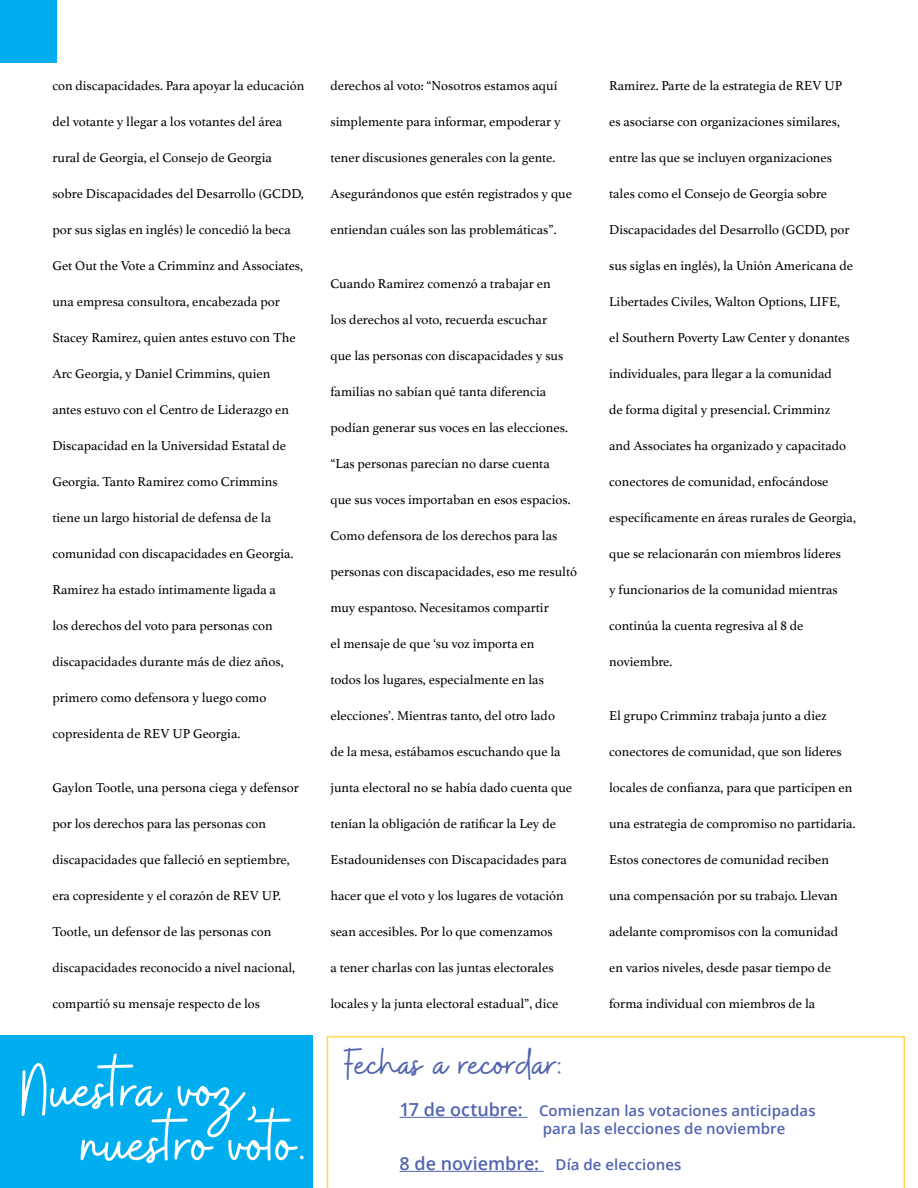
<style>
.page{position:relative;width:918px;height:1188px;background:#fff}
.page>*{position:absolute;margin:0;border:0;box-sizing:border-box;transform-origin:0 0}
.t1{font:73.65px/54px "Buffalo";letter-spacing:-.09em;color:#fff}
.t2{font:45px "Buffalo";letter-spacing:-.045em;color:#5264b0}
.t3{font:600 15px/18px "Open Sans";letter-spacing:.005em;color:#5264b0}
.t4{font:13.5px "Athelas";color:#000}
.s1{font-size:18px}
</style>
<div class="page">
<div style="left:0;top:0;width:57px;height:62px;background:#00aeef"></div>
<svg style="left:327px;top:1036px;width:578px;height:152px"></svg>
<hr style="left:400px;top:1117px;width:127px;height:1px;background:#5264b0">
<hr style="left:400px;top:1171px;width:144px;height:1px;background:#5264b0">
<div style="left:0;top:1036px;width:312px;height:152px;background:#00aeef"></div>
<p class="t4" style="left:52px;top:75px;width:253px">con discapacidades. Para apoyar la educación</p>
<p class="t4" style="left:52px;top:111px;width:231px">del votante y llegar a los votantes del área</p>
<p class="t4" style="left:52px;top:147px;width:221px">rural de Georgia, el Consejo de Georgia</p>
<p class="t4" style="left:52px;top:183px;width:253px">sobre Discapacidades del Desarrollo (GCDD,</p>
<p class="t4" style="left:52px;top:219px;width:240px">por sus siglas en inglés) le concedió la beca</p>
<p class="t4" style="left:52px;top:255px;width:252px">Get Out the Vote a Crimminz and Associates,</p>
<p class="t4" style="left:52px;top:291px;width:229px">una empresa consultora, encabezada por</p>
<p class="t4" style="left:52px;top:327px;width:245px">Stacey Ramirez, quien antes estuvo con The</p>
<p class="t4" style="left:52px;top:363px;width:219px">Arc Georgia, y Daniel Crimmins, quien</p>
<p class="t4" style="left:52px;top:399px;width:238px">antes estuvo con el Centro de Liderazgo en</p>
<p class="t4" style="left:52px;top:435px;width:235px">Discapacidad en la Universidad Estatal de</p>
<p class="t4" style="left:52px;top:471px;width:227px">Georgia. Tanto Ramirez como Crimmins</p>
<p class="t4" style="left:52px;top:507px;width:220px">tiene un largo historial de defensa de la</p>
<p class="t4" style="left:52px;top:543px;width:243px">comunidad con discapacidades en Georgia.</p>
<p class="t4" style="left:52px;top:579px;width:225px">Ramirez ha estado íntimamente ligada a</p>
<p class="t4" style="left:52px;top:615px;width:222px">los derechos del voto para personas con</p>
<p class="t4" style="left:52px;top:651px;width:233px">discapacidades durante más de diez años,</p>
<p class="t4" style="left:52px;top:687px;width:216px">primero como defensora y luego como</p>
<p class="t4" style="left:52px;top:723px;width:189px">copresidenta de REV UP Georgia.</p>
<p class="t4" style="left:52px;top:777px;width:248px">Gaylon Tootle, una persona ciega y defensor</p>
<p class="t4" style="left:52px;top:813px;width:215px">por los derechos para las personas con</p>
<p class="t4" style="left:52px;top:849px;width:239px">discapacidades que falleció en septiembre,</p>
<p class="t4" style="left:52px;top:885px;width:230px">era copresidente y el corazón de REV UP.</p>
<p class="t4" style="left:52px;top:921px;width:221px">Tootle, un defensor de las personas con</p>
<p class="t4" style="left:52px;top:957px;width:244px">discapacidades reconocido a nivel nacional,</p>
<p class="t4" style="left:52px;top:993px;width:209px">compartió su mensaje respecto de los</p>
<p class="t4" style="left:330px;top:75px;width:228px">derechos al voto: “Nosotros estamos aquí</p>
<p class="t4" style="left:330px;top:111px;width:232px">simplemente para informar, empoderar y</p>
<p class="t4" style="left:330px;top:147px;width:226px">tener discusiones generales con la gente.</p>
<p class="t4" style="left:330px;top:183px;width:243px">Asegurándonos que estén registrados y que</p>
<p class="t4" style="left:330px;top:219px;width:228px">entiendan cuáles son las problemáticas”.</p>
<p class="t4" style="left:330px;top:273px;width:222px">Cuando Ramirez comenzó a trabajar en</p>
<p class="t4" style="left:330px;top:309px;width:218px">los derechos al voto, recuerda escuchar</p>
<p class="t4" style="left:330px;top:345px;width:234px">que las personas con discapacidades y sus</p>
<p class="t4" style="left:330px;top:381px;width:217px">familias no sabían qué tanta diferencia</p>
<p class="t4" style="left:330px;top:417px;width:239px">podían generar sus voces en las elecciones.</p>
<p class="t4" style="left:330px;top:453px;width:221px">“Las personas parecían no darse cuenta</p>
<p class="t4" style="left:330px;top:489px;width:242px">que sus voces importaban en esos espacios.</p>
<p class="t4" style="left:330px;top:525px;width:228px">Como defensora de los derechos para las</p>
<p class="t4" style="left:330px;top:561px;width:248px">personas con discapacidades, eso me resultó</p>
<p class="t4" style="left:330px;top:597px;width:220px">muy espantoso. Necesitamos compartir</p>
<p class="t4" style="left:330px;top:633px;width:206px">el mensaje de que ‘su voz importa en</p>
<p class="t4" style="left:330px;top:669px;width:215px">todos los lugares, especialmente en las</p>
<p class="t4" style="left:330px;top:705px;width:226px">elecciones’. Mientras tanto, del otro lado</p>
<p class="t4" style="left:330px;top:741px;width:232px">de la mesa, estábamos escuchando que la</p>
<p class="t4" style="left:330px;top:777px;width:243px">junta electoral no se había dado cuenta que</p>
<p class="t4" style="left:330px;top:813px;width:227px">tenían la obligación de ratificar la Ley de</p>
<p class="t4" style="left:330px;top:849px;width:238px">Estadounidenses con Discapacidades para</p>
<p class="t4" style="left:330px;top:885px;width:235px">hacer que el voto y los lugares de votación</p>
<p class="t4" style="left:330px;top:921px;width:224px">sean accesibles. Por lo que comenzamos</p>
<p class="t4" style="left:330px;top:957px;width:225px">a tener charlas con las juntas electorales</p>
<p class="t4" style="left:330px;top:993px;width:229px">locales y la junta electoral estadual”, dice</p>
<p class="t4" style="left:609px;top:75px;width:235px">Ramirez. Parte de la estrategia de REV UP</p>
<p class="t4" style="left:609px;top:111px;width:232px">es asociarse con organizaciones similares,</p>
<p class="t4" style="left:609px;top:147px;width:225px">entre las que se incluyen organizaciones</p>
<p class="t4" style="left:609px;top:183px;width:220px">tales como el Consejo de Georgia sobre</p>
<p class="t4" style="left:609px;top:219px;width:242px">Discapacidades del Desarrollo (GCDD, por</p>
<p class="t4" style="left:609px;top:255px;width:245px">sus siglas en inglés), la Unión Americana de</p>
<p class="t4" style="left:609px;top:291px;width:233px">Libertades Civiles, Walton Options, LIFE,</p>
<p class="t4" style="left:609px;top:327px;width:242px">el Southern Poverty Law Center y donantes</p>
<p class="t4" style="left:609px;top:363px;width:224px">individuales, para llegar a la comunidad</p>
<p class="t4" style="left:609px;top:399px;width:223px">de forma digital y presencial. Crimminz</p>
<p class="t4" style="left:609px;top:435px;width:239px">and Associates ha organizado y capacitado</p>
<p class="t4" style="left:609px;top:471px;width:221px">conectores de comunidad, enfocándose</p>
<p class="t4" style="left:609px;top:507px;width:248px">específicamente en áreas rurales de Georgia,</p>
<p class="t4" style="left:609px;top:543px;width:233px">que se relacionarán con miembros líderes</p>
<p class="t4" style="left:609px;top:579px;width:230px">y funcionarios de la comunidad mientras</p>
<p class="t4" style="left:609px;top:615px;width:196px">continúa la cuenta regresiva al 8 de</p>
<p class="t4" style="left:609px;top:651px;width:65px">noviembre.</p>
<p class="t4" style="left:609px;top:705px;width:219px">El grupo Crimminz trabaja junto a diez</p>
<p class="t4" style="left:609px;top:741px;width:234px">conectores de comunidad, que son líderes</p>
<p class="t4" style="left:609px;top:777px;width:245px">locales de confianza, para que participen en</p>
<p class="t4" style="left:609px;top:813px;width:248px">una estrategia de compromiso no partidaria.</p>
<p class="t4" style="left:609px;top:849px;width:222px">Estos conectores de comunidad reciben</p>
<p class="t4" style="left:609px;top:885px;width:230px">una compensación por su trabajo. Llevan</p>
<p class="t4" style="left:609px;top:921px;width:231px">adelante compromisos con la comunidad</p>
<p class="t4" style="left:609px;top:957px;width:224px">en varios niveles, desde pasar tiempo de</p>
<p class="t4" style="left:609px;top:993px;width:208px">forma individual con miembros de la</p>
<h1 class="t1" style="left:81px;top:1064px;width:227px;text-indent:-59px">Nuestra voz, nuestro voto.</h1>
<h2 class="t2" style="left:344px;top:1038px;width:219px">Fechas a recordar:</h2>
<p class="t3" style="left:543px;top:1101px;width:274px;text-indent:-143px"><span class="s1">17 de octubre:</span> Comienzan las votaciones anticipadas para las elecciones de noviembre</p>
<p class="t3" style="left:400px;top:1155px;width:283px"><span class="s1">8 de noviembre:</span> Día de elecciones</p>
</div>
